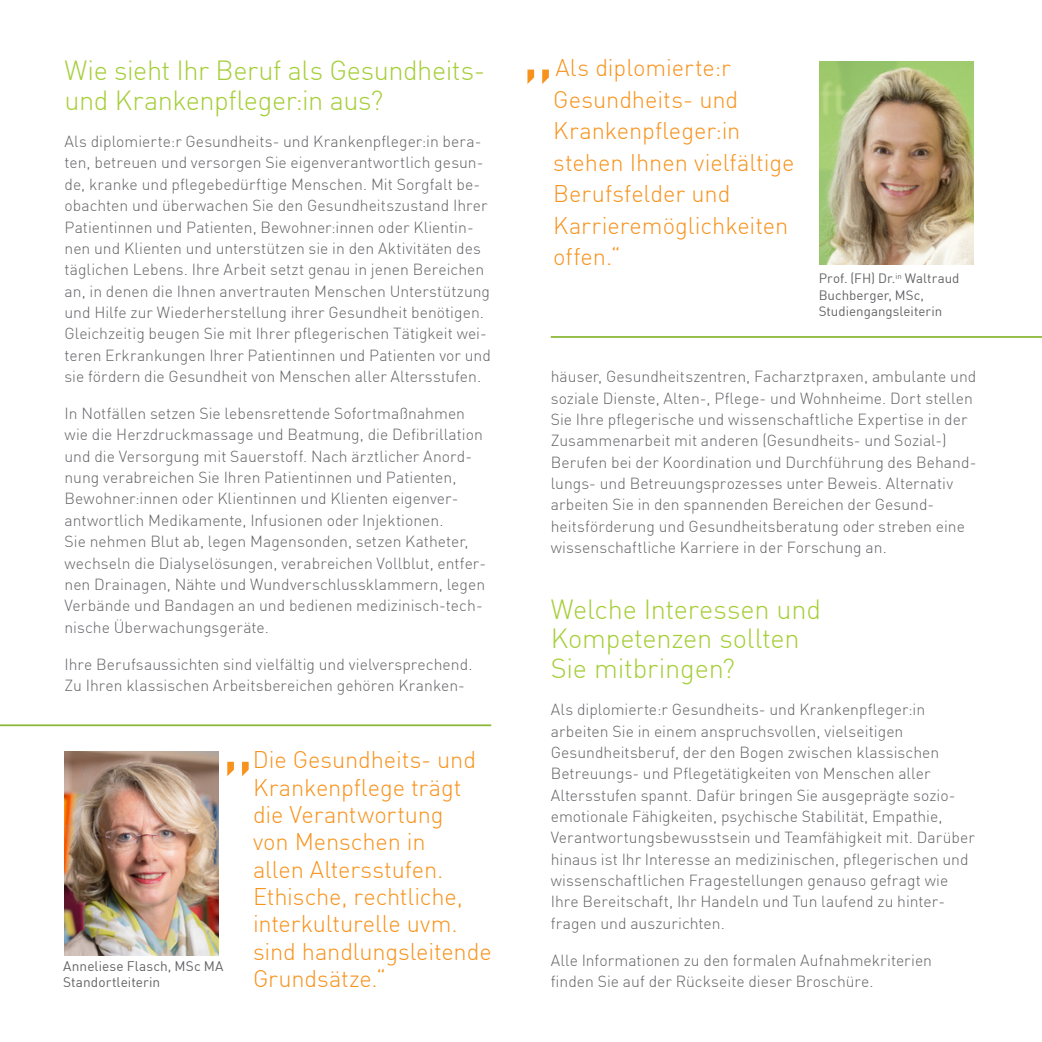
<style>
.page{position:relative;width:1042px;height:1042px;background:#fff}
.page>*{position:absolute;margin:0;border:0;box-sizing:border-box;transform-origin:0 0}
.zitat_groß{font:300 94.5px "DINOT";color:#f7931d}
.t1{font:300 27.12px/29.9px "DINOT";letter-spacing:-.01em;color:#a6ce39}
.zitat_groß-2{font:300 23.62px/27.3px "DINOT";letter-spacing:-.005em;color:#f7931d}
.t2{font:300 15.75px/21.3px "DINOT";color:#636366}
.Zitat_Person{font:13.65px "DINOT";letter-spacing:.005em;color:#636366}
.Zitat_Person-2{font:13.3px/16.6px "DINOT";letter-spacing:.005em;color:#636366}
</style>
<div class="page">
<img style="left:820px;top:61px;width:154px;height:204px">
<hr style="left:0;top:724px;width:491px;height:2px;background:#8ab836">
<hr style="left:551px;top:336px;width:491px;height:2px;background:#8ab836">
<img style="left:64px;top:752px;width:154px;height:203px">
<p class="t1" style="left:64px;top:53px;width:422px">Wie sieht Ihr Beruf als Gesundheits&shy;und Krankenpfleger:in aus?</p>
<p class="t2" style="left:64px;top:129px;width:428px">Als diplomierte:r Gesundheits- und Krankenpfleger:in bera&shy;ten, betreuen und versorgen Sie eigenverantwortlich gesun&shy;de, kranke und pflegebedürftige Menschen. Mit Sorgfalt be&shy;obachten und überwachen Sie den Gesundheitszustand Ihrer Patientinnen und Patienten, Bewohner:innen oder Klientin&shy;nen und Klienten und unterstützen sie in den Aktivitäten des täglichen Lebens. Ihre Arbeit setzt genau in jenen Bereichen an, in denen die Ihnen anvertrauten Menschen Unterstützung und Hilfe zur Wiederherstellung ihrer Gesundheit benötigen.<br>Gleichzeitig beugen Sie mit Ihrer pflegerischen Tätigkeit wei&shy;teren Erkrankungen Ihrer Patientinnen und Patienten vor und sie fördern die Gesundheit von Menschen aller Altersstufen.</p>
<p class="t2" style="left:64px;top:401px;width:423px">In Notfällen setzen Sie lebensrettende Sofortmaßnahmen wie die Herzdruckmassage und Beatmung, die Defibrillation und die Versorgung mit Sauerstoff. Nach ärztlicher Anord&shy;nung verabreichen Sie Ihren Patientinnen und Patienten, Bewohner:innen oder Klientinnen und Klienten eigenver&shy;antwortlich Medikamente, Infusionen oder Injektionen.<br>Sie nehmen Blut ab, legen Magensonden, setzen Katheter, wechseln die Dialyselösungen, verabreichen Vollblut, entfer&shy;nen Drainagen, Nähte und Wundverschlussklammern, legen Verbände und Bandagen an und bedienen medizinisch-tech&shy;nische Überwachungsgeräte.</p>
<p class="t2" style="left:64px;top:652px;width:409px">Ihre Berufsaussichten sind vielfältig und vielversprechend.<br>Zu Ihren klassischen Arbeitsbereichen gehören Kranken-</p>
<p class="zitat_groß" style="left:218px;top:663px;width:41px">„</p>
<p class="zitat_groß-2" style="left:253px;top:744px;width:240px">Die Gesundheits- und<br>Krankenpflege trägt die Verantwortung<br>von Menschen in<br>allen Altersstufen.<br>Ethische, rechtliche, interkulturelle uvm. sind handlungsleitende<br>Grundsätze.“</p>
<p class="Zitat_Person" style="left:63px;top:955px;width:162px">Anneliese Flasch, MSc MA</p>
<p class="Zitat_Person" style="left:63px;top:972px;width:98px">Standortleiterin</p>
<p class="zitat_groß" style="left:518px;top:-29px;width:41px">„</p>
<p class="zitat_groß-2" style="left:553px;top:50px;width:243px;line-height:31.5px">Als diplomierte:r<br>Gesundheits- und<br>Krankenpfleger:in stehen Ihnen vielfältige<br>Berufsfelder und<br>Karrieremöglichkeiten offen.“</p>
<p class="Zitat_Person-2" style="left:819px;top:269px;width:142px">Prof. (FH) Dr.<sup>in</sup> Waltraud<br>Buchberger, MSc,<br>Studiengangsleiterin</p>
<p class="t2" style="left:551px;top:364px;width:427px">häuser, Gesundheitszentren, Facharztpraxen, ambulante und soziale Dienste, Alten-, Pflege- und Wohnheime. Dort stellen Sie Ihre pflegerische und wissenschaftliche Expertise in der Zusammenarbeit mit anderen (Gesundheits- und Sozial-)<br>Berufen bei der Koordination und Durchführung des Behand&shy;lungs- und Betreuungsprozesses unter Beweis. Alternativ arbeiten Sie in den spannenden Bereichen der Gesund&shy;heitsförderung und Gesundheitsberatung oder streben eine wissenschaftliche Karriere in der Forschung an.</p>
<p class="t1" style="left:551px;top:592px;width:272px">Welche Interessen und<br>Kompetenzen sollten<br>Sie mitbringen?</p>
<p class="t2" style="left:551px;top:697px;width:426px">Als diplomierte:r Gesundheits- und Krankenpfleger:in-- arbeiten Sie in einem anspruchsvollen, vielseitigen Gesundheitsberuf, der den Bogen zwischen klassischen Betreuungs- und Pflegetätigkeiten von Menschen aller Altersstufen spannt. Dafür bringen Sie ausgeprägte sozio&shy;emotionale Fähigkeiten, psychische Stabilität, Empathie, Verantwortungsbewusstsein und Teamfähigkeit mit. Darüber hinaus ist Ihr Interesse an medizinischen, pflegerischen und wissenschaftlichen Fragestellungen genauso gefragt wie Ihre Bereitschaft, Ihr Handeln und Tun laufend zu hinter&shy;fragen und auszurichten.</p>
<p class="t2" style="left:551px;top:948px;width:383px">Alle Informationen zu den formalen Aufnahmekriterien finden Sie auf der Rückseite dieser Broschüre.</p>
</div>
